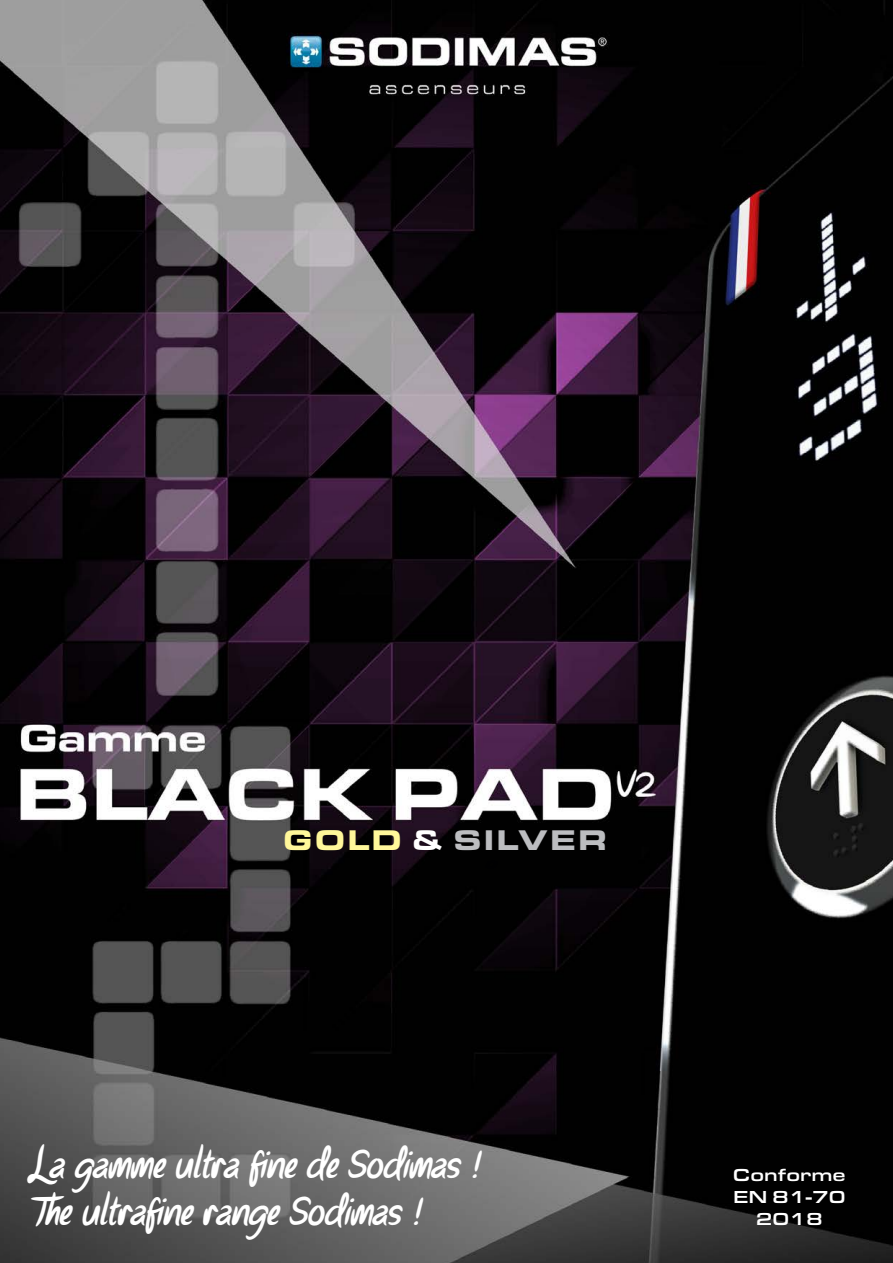
<style>
.page{position:relative;width:893px;height:1263px;background:#fff}
.page>*{position:absolute;margin:0;border:0;box-sizing:border-box;transform-origin:0 0}
.t1{font:italic 39.6px "Parisien Night";color:#fff}
.t2{font:900 29.55px "Eurostile Ext";letter-spacing:.05em;color:#bcbdc0}
.t3{font:500 18px "Eurostile Ext";color:#fff}
.s1{color:#fff79a}
.s2{color:#fff}
</style>
<div class="page">
<img style="left:0;top:0;width:893px;height:1263px">
<p class="t2" style="left:283px;top:818px;width:326px"><span class="s1">GOLD</span> <span class="s2">&amp;</span> SILVER</p>
<p class="t1" style="left:30px;top:1141px;width:449px">La gamme ultra fine de Sodimas !</p>
<p class="t1" style="left:30px;top:1188px;width:391px">The ultrafine range Sodimas !</p>
<p class="t3" style="left:733px;top:1162px;width:114px">Conforme</p>
<p class="t3" style="left:733px;top:1184px;width:114px">EN 81-70</p>
<p class="t3" style="left:756px;top:1206px;width:69px">2018</p>
</div>
